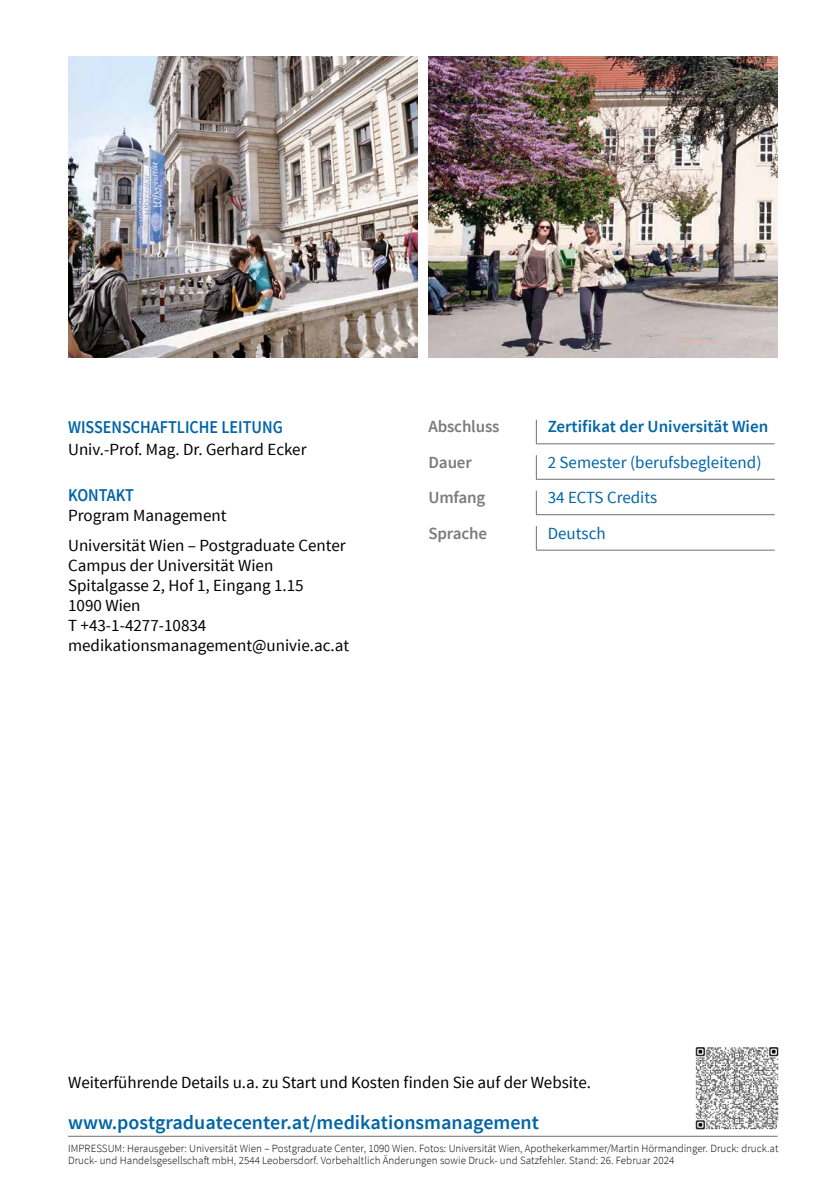
<style>
.page{position:relative;width:840px;height:1191px;background:#fff}
.page>*{position:absolute;margin:0;border:0;box-sizing:border-box;transform-origin:0 0}
.t1{font:600 20px "Source Sans Pro";color:#0064a7}
.t2{font:600 18px "Source Sans Pro";color:#0064a7;scale:.9 1}
.t3{font:17px/20px "Source Sans Pro";color:#000}
.t4{font:17px "Source Sans Pro";color:#0064a7}
.t5{font:600 17px "Source Sans Pro";color:#0064a7}
.t6{font:600 17px "Source Sans Pro";letter-spacing:-.01em;color:#7c7b7b}
.t7{font:300 11px/12px "Source Sans Pro";letter-spacing:.005em;color:#000}
</style>
<div class="page">
<img style="left:68px;top:57px;width:349px;height:301px">
<img style="left:428px;top:57px;width:349px;height:301px">
<img style="left:695px;top:1047px;width:84px;height:83px">
<hr style="left:68px;top:1136px;width:709px;height:1px;background:#706f6f">
<svg style="left:535px;top:420px;width:1px;height:23px"></svg>
<hr style="left:535px;top:443px;width:239px;height:1px;background:#706f6f">
<svg style="left:535px;top:491px;width:1px;height:23px"></svg>
<hr style="left:535px;top:514px;width:239px;height:1px;background:#706f6f">
<svg style="left:535px;top:455px;width:1px;height:24px"></svg>
<hr style="left:535px;top:479px;width:239px;height:1px;background:#706f6f">
<svg style="left:535px;top:526px;width:1px;height:24px"></svg>
<hr style="left:535px;top:550px;width:239px;height:1px;background:#706f6f">
<p class="t2" style="left:68px;top:416px;width:240px">WISSENSCHAFTLICHE LEITUNG</p>
<p class="t3" style="left:68px;top:440px;width:240px">Univ.-Prof. Mag. Dr. Gerhard Ecker</p>
<p class="t2" style="left:68px;top:484px;width:75px">KONTAKT</p>
<p class="t3" style="left:68px;top:501px;width:279px;line-height:30px">Program Management<br>Universität Wien – Postgraduate Center</p>
<p class="t3" style="left:68px;top:556px;width:282px">Campus der Universität Wien<br>Spitalgasse 2, Hof 1, Eingang 1.15<br>1090 Wien<br>T +43-1-4277-10834 medikationsmanagement@univie.ac.at</p>
<p class="t6" style="left:428px;top:416px;width:72px">Abschluss</p>
<p class="t5" style="left:547px;top:416px;width:222px">Zertifikat der Universität Wien</p>
<p class="t6" style="left:428px;top:451px;width:45px">Dauer</p>
<p class="t4" style="left:547px;top:452px;width:215px">2 Semester (berufsbegleitend)</p>
<p class="t6" style="left:428px;top:487px;width:58px">Umfang</p>
<p class="t4" style="left:547px;top:487px;width:111px">34 ECTS Credits</p>
<p class="t6" style="left:428px;top:522px;width:60px">Sprache</p>
<p class="t4" style="left:547px;top:522px;width:59px">Deutsch</p>
<p class="t3" style="left:68px;top:1072px;width:524px">Weiterführende Details u.a. zu Start und Kosten finden Sie auf der Website.</p>
<p class="t1" style="left:68px;top:1109px;width:472px">www.postgraduatecenter.at/medikationsmanagement</p>
<p class="t7" style="left:68px;top:1142px;width:711px">IMPRESSUM: Herausgeber: Universität Wien – Postgraduate Center, 1090 Wien. Fotos: Universität Wien, Apothekerkammer/Martin Hörmandinger. Druck: druck.at<br>Druck- und Handelsgesellschaft mbH, 2544 Leobersdorf. Vorbehaltlich Änderungen sowie Druck- und Satzfehler. Stand: 26. Februar 2024</p>
</div>
